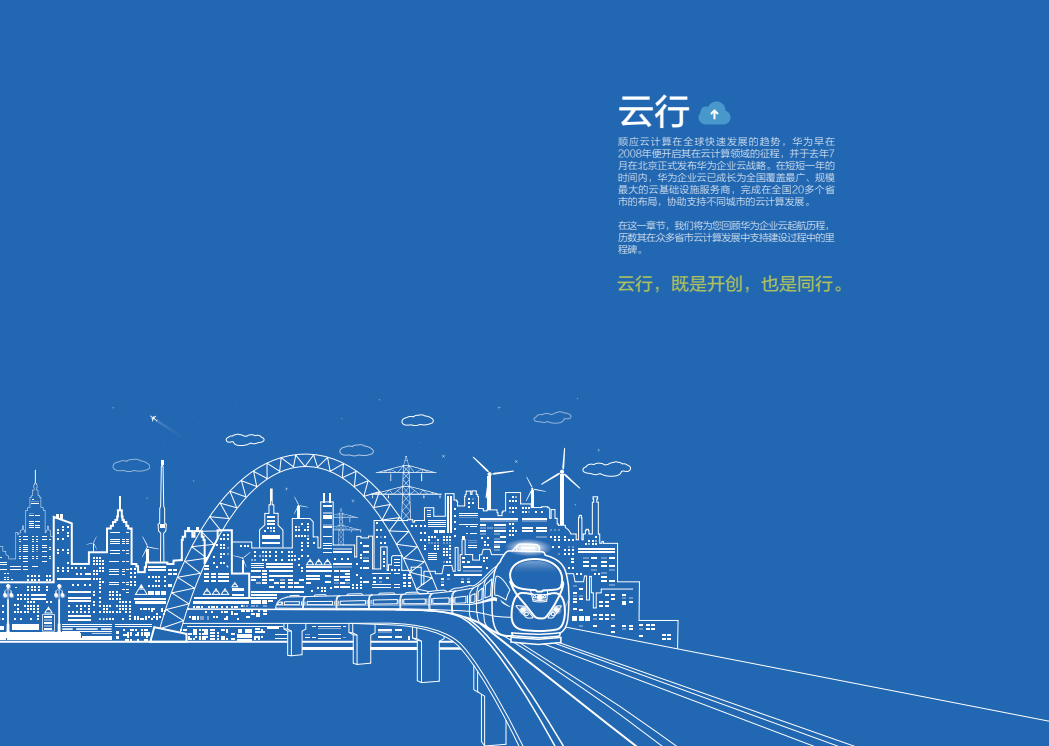
<style>
.page{position:relative;width:1049px;height:746px;background:#2167b2}
.page>*{position:absolute;margin:0;border:0;box-sizing:border-box;transform-origin:0 0}
.t1{font:36px "FZLTZHUNHK GBK1 0";color:#fff}
.t2{font:18px "FZLTZHUNHK GBK1 0";color:#adc160}
.t3{font:10px/12px "FZLTKHK GBK1 0";letter-spacing:-.04em;color:#fff;text-align:justify}
</style>
<div class="page">
<svg style="left:894px;top:690px;width:155px;height:32px"></svg>
<svg style="left:726px;top:657px;width:168px;height:89px"></svg>
<svg style="left:0;top:397px;width:726px;height:349px"></svg>
<svg style="left:698px;top:101px;width:32px;height:23px"></svg>
<h1 class="t1" style="left:618px;top:92px;width:73px">云行</h1>
<p class="t3" style="left:618px;top:136px;width:218px">顺应云计算在全球快速发展的趋势，华为早在2008年便开启其在云计算领域的征程，并于去年7月在北京正式发布华为企业云战略。在短短一年的时间内，华为企业云已成长为全国覆盖最广、规模最大的云基础设施服务商，完成在全国20多个省市的布局，协助支持不同城市的云计算发展。</p>
<p class="t3" style="left:618px;top:220px;width:218px">在这一章节，我们将为您回顾华为企业云起航历程，历数其在众多省市云计算发展中支持建设过程中的里程碑。</p>
<h2 class="t2" style="left:617px;top:273px;width:235px">云行，既是开创，也是同行。</h2>
</div>
